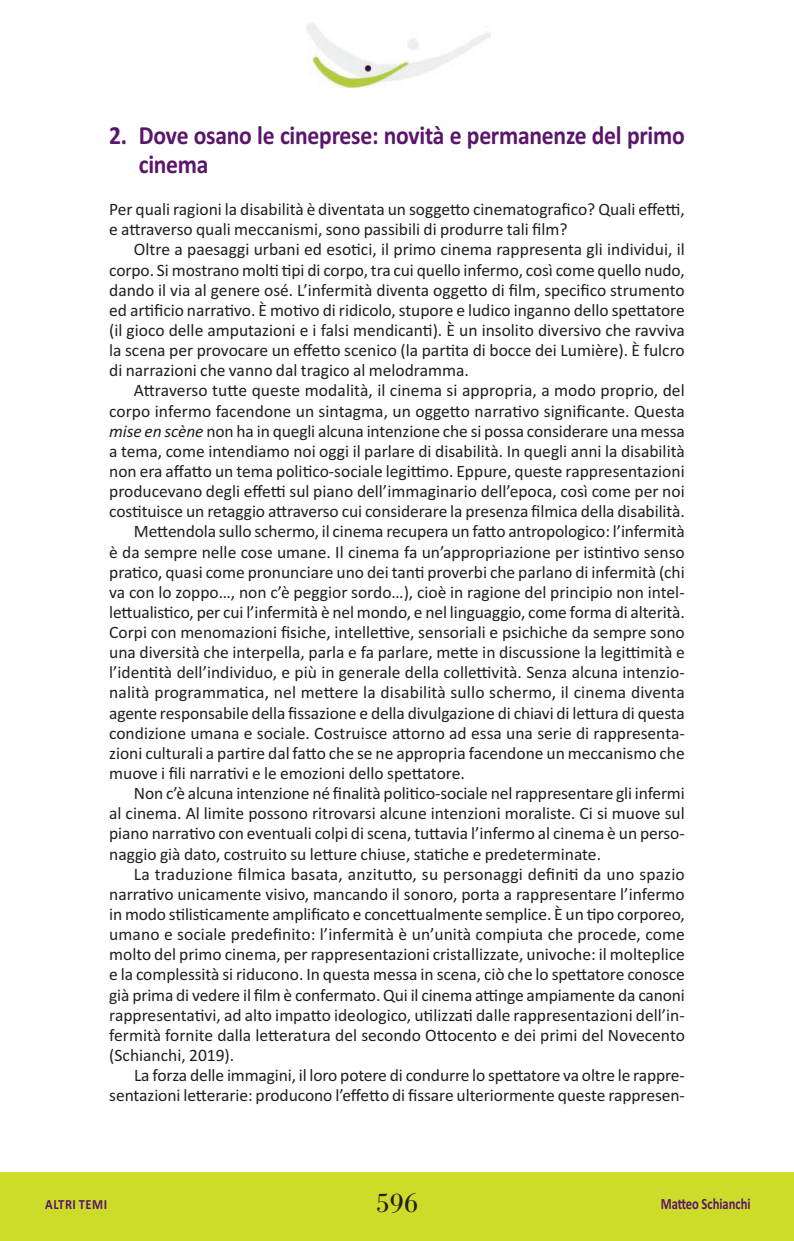
<style>
.page{position:relative;width:794px;height:1241px;background:#fff}
.page>*{position:absolute;margin:0;border:0;box-sizing:border-box;transform-origin:0 0}
.t1{font:28px "Bodoni Antiqua T";color:#231f20}
.t2{font:700 26.25px/28.9px "Calibri";letter-spacing:-.01em;color:#5a166b;scale:.9 1}
.t3{font:17.5px/20.1px "Calibri";color:#231f20}
.t4{font:700 15.75px "Calibri";color:#5a166b;scale:.8 1}
.t5{font:700 14px "Calibri";letter-spacing:.04em;color:#5a166b;scale:.9 1}
.s1{font-style:italic}
</style>
<div class="page">
<div style="left:0;top:1172px;width:794px;height:68px;background:#cddc28"></div>
<img style="left:307px;top:23px;width:183px;height:64px">
<h2 class="t2" style="left:139px;top:120px;width:608px;text-indent:-30px">2. Dove osano le cineprese: novità e permanenze del primo cinema</h2>
<p class="t3" style="left:109px;top:199px;width:577px">Per quali ragioni la disabilità è diventata un soggetto cinematografico? Quali effetti, e attraverso quali meccanismi, sono passibili di produrre tali film?</p>
<p class="t3" style="left:109px;top:239px;width:577px;text-align:justify;text-indent:25px">Oltre a paesaggi urbani ed esotici, il primo cinema rappresenta gli individui, il corpo. Si mostrano molti tipi di corpo, tra cui quello infermo, così come quello nudo, dando il via al genere osé. L’infermità diventa oggetto di film, specifico strumento ed artificio narrativo. È motivo di ridicolo, stupore e ludico inganno dello spettatore (il gioco delle amputazioni e i falsi mendicanti). È un insolito diversivo che ravviva la scena per provocare un effetto scenico (la partita di bocce dei Lumière). È fulcro di narrazioni che vanno dal tragico al melodramma.</p>
<p class="t3" style="left:134px;top:380px;width:552px">Attraverso tutte queste modalità, il cinema si appropria, a modo proprio, del</p>
<p class="t3" style="left:109px;top:400px;width:577px">corpo infermo facendone un sintagma, un oggetto narrativo significante. Questa</p>
<p class="t3" style="left:109px;top:420px;width:577px"><span class="s1">mise en scène</span> non ha in quegli alcuna intenzione che si possa considerare una messa</p>
<p class="t3" style="left:109px;top:440px;width:577px">a tema, come intendiamo noi oggi il parlare di disabilità. In quegli anni la disabilità</p>
<p class="t3" style="left:109px;top:461px;width:577px">non era affatto un tema politico-sociale legittimo. Eppure, queste rappresentazioni</p>
<p class="t3" style="left:109px;top:481px;width:577px">producevano degli effetti sul piano dell’immaginario dell’epoca, così come per noi</p>
<p class="t3" style="left:109px;top:501px;width:577px">costituisce un retaggio attraverso cui considerare la presenza filmica della disabilità.</p>
<p class="t3" style="left:134px;top:521px;width:552px">Mettendola sullo schermo, il cinema recupera un fatto antropologico: l’infermità</p>
<p class="t3" style="left:109px;top:541px;width:577px">è da sempre nelle cose umane. Il cinema fa un’appropriazione per istintivo senso</p>
<p class="t3" style="left:109px;top:561px;width:577px">pratico, quasi come pronunciare uno dei tanti proverbi che parlano di infermità (chi</p>
<p class="t3" style="left:109px;top:581px;width:577px">va con lo zoppo…, non c’è peggior sordo…), cioè in ragione del principio non intel-</p>
<p class="t3" style="left:109px;top:601px;width:577px">lettualistico, per cui l’infermità è nel mondo, e nel linguaggio, come forma di alterità.</p>
<p class="t3" style="left:109px;top:622px;width:577px">Corpi con menomazioni fisiche, intellettive, sensoriali e psichiche da sempre sono</p>
<p class="t3" style="left:109px;top:642px;width:577px">una diversità che interpella, parla e fa parlare, mette in discussione la legittimità e</p>
<p class="t3" style="left:109px;top:662px;width:577px">l’identità dell’individuo, e più in generale della collettività. Senza alcuna intenzio-</p>
<p class="t3" style="left:109px;top:682px;width:577px">nalità programmatica, nel mettere la disabilità sullo schermo, il cinema diventa</p>
<p class="t3" style="left:109px;top:702px;width:577px">agente responsabile della fissazione e della divulgazione di chiavi di lettura di questa</p>
<p class="t3" style="left:109px;top:722px;width:577px">condizione umana e sociale. Costruisce attorno ad essa una serie di rappresenta-</p>
<p class="t3" style="left:109px;top:742px;width:577px">zioni culturali a partire dal fatto che se ne appropria facendone un meccanismo che</p>
<p class="t3" style="left:109px;top:762px;width:357px">muove i fili narrativi e le emozioni dello spettatore.</p>
<p class="t3" style="left:134px;top:783px;width:552px">Non c’è alcuna intenzione né finalità politico-sociale nel rappresentare gli infermi</p>
<p class="t3" style="left:109px;top:803px;width:577px">al cinema. Al limite possono ritrovarsi alcune intenzioni moraliste. Ci si muove sul</p>
<p class="t3" style="left:109px;top:823px;width:577px">piano narrativo con eventuali colpi di scena, tuttavia l’infermo al cinema è un perso-</p>
<p class="t3" style="left:109px;top:843px;width:493px">naggio già dato, costruito su letture chiuse, statiche e predeterminate.</p>
<p class="t3" style="left:134px;top:863px;width:552px">La traduzione filmica basata, anzitutto, su personaggi definiti da uno spazio</p>
<p class="t3" style="left:109px;top:883px;width:577px">narrativo unicamente visivo, mancando il sonoro, porta a rappresentare l’infermo</p>
<p class="t3" style="left:109px;top:903px;width:577px">in modo stilisticamente amplificato e concettualmente semplice. È un tipo corporeo,</p>
<p class="t3" style="left:109px;top:923px;width:577px">umano e sociale predefinito: l’infermità è un’unità compiuta che procede, come</p>
<p class="t3" style="left:109px;top:944px;width:577px">molto del primo cinema, per rappresentazioni cristallizzate, univoche: il molteplice</p>
<p class="t3" style="left:109px;top:964px;width:577px">e la complessità si riducono. In questa messa in scena, ciò che lo spettatore conosce</p>
<p class="t3" style="left:109px;top:984px;width:577px">già prima di vedere il film è confermato. Qui il cinema attinge ampiamente da canoni</p>
<p class="t3" style="left:109px;top:1004px;width:577px">rappresentativi, ad alto impatto ideologico, utilizzati dalle rappresentazioni dell’in-</p>
<p class="t3" style="left:109px;top:1024px;width:577px">fermità fornite dalla letteratura del secondo Ottocento e dei primi del Novecento</p>
<p class="t3" style="left:109px;top:1044px;width:127px">(Schianchi, 2019).</p>
<p class="t3" style="left:134px;top:1064px;width:552px">La forza delle immagini, il loro potere di condurre lo spettatore va oltre le rappre-</p>
<p class="t3" style="left:109px;top:1084px;width:577px">sentazioni letterarie: producono l’effetto di fissare ulteriormente queste rappresen-</p>
<p class="t5" style="left:45px;top:1195px;width:70px">ALTRI TEMI</p>
<h1 class="t1" style="left:376px;top:1185px;width:43px">596</h1>
<p class="t4" style="left:660px;top:1194px;width:114px">Matteo Schianchi</p>
</div>
